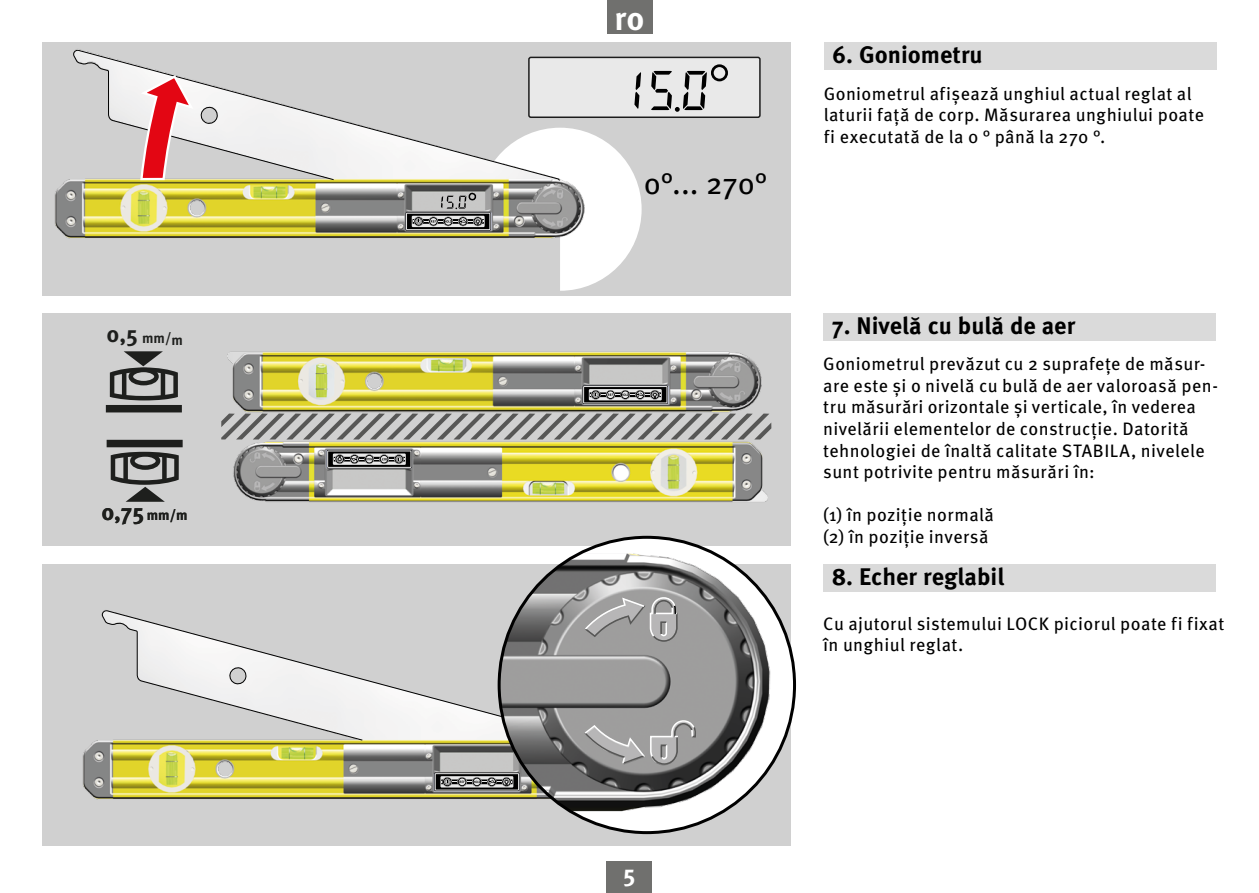
<style>
.page{position:relative;width:1259px;height:893px;background:#fff}
.page>*{position:absolute;margin:0;border:0;box-sizing:border-box;transform-origin:0 0}
.t1{font:700 33px "Meta Pro";color:#fff}
.Meta_Book_Roman_12_A{font:30px "Meta Pro";color:#000}
.Überschriften{font:700 24px "Meta Pro";color:#000}
.t2{font:700 24px "Meta Pro";color:#fff}
.t3{font:700 22.8px "Meta Pro";color:#1e1f1d}
.Meta_Bold_Roman_7{font:18px/21.6px "Meta Pro";letter-spacing:.02em;color:#000}
.t4{font:700 14.4px "Meta Pro";color:#1e1f1d}
.s1{font-size:22.8px}
.s2{font-size:14.4px}
</style>
<div class="page">
<div style="left:606px;top:861px;width:46px;height:32px;background:#70706e"></div>
<div style="left:606px;top:0;width:46px;height:34px;background:#70706e"></div>
<div style="left:43px;top:314px;width:748px;height:232px;background:#d0d0d0"></div>
<div style="left:107px;top:440px;width:76px;height:7px;background:#1e1f1d"></div>
<svg style="left:111px;top:451px;width:68px;height:51px"></svg>
<img style="left:227px;top:351px;width:535px;height:61px">
<svg style="left:582px;top:385px;width:86px;height:19px"></svg>
<div style="left:583px;top:386px;width:84px;height:17px;border:1px solid #e9e9e9"></div>
<svg style="left:589px;top:389px;width:73px;height:11px"></svg>
<img style="left:233px;top:441px;width:535px;height:61px">
<div style="left:327px;top:450px;width:85px;height:18px;background:#000"></div>
<div style="left:327px;top:451px;width:84px;height:17px;border:1px solid #e9e9e9"></div>
<svg style="left:333px;top:453px;width:73px;height:12px"></svg>
<svg style="left:221px;top:414px;width:551px;height:25px"></svg>
<div style="left:106px;top:405px;width:76px;height:7px;background:#1e1f1d"></div>
<svg style="left:110px;top:351px;width:68px;height:49px"></svg>
<div style="left:129px;top:368px;width:30px;height:17px;border:4px solid #1e1f1d;border-radius:50%"></div>
<hr style="left:122px;top:371px;width:4px;height:27px;background:#1e1f1d">
<hr style="left:161px;top:371px;width:4px;height:28px;background:#1e1f1d">
<div style="left:43px;top:43px;width:748px;height:253px;background:#d0d0d0"></div>
<div style="left:529px;top:57px;width:231px;height:60px;background:#e9e9e9;border-radius:2px"></div>
<div style="left:528px;top:57px;width:232px;height:61px;border:2px solid #1c1c1c;border-radius:2px"></div>
<svg style="left:651px;top:71px;width:56px;height:41px"></svg>
<svg style="left:634px;top:72px;width:7px;height:37px"></svg>
<div style="left:711px;top:64px;width:17px;height:17px;border:3px solid #000;border-radius:50%"></div>
<img style="left:54px;top:56px;width:531px;height:183px">
<svg style="left:73px;top:49px;width:487px;height:132px"></svg>
<svg style="left:405px;top:212px;width:86px;height:19px"></svg>
<div style="left:406px;top:213px;width:84px;height:17px;border:1px solid #e9e9e9"></div>
<svg style="left:412px;top:128px;width:229px;height:163px"></svg>
<svg style="left:139px;top:74px;width:54px;height:107px"></svg>
<div style="left:43px;top:564px;width:748px;height:281px;background:#d0d0d0"></div>
<img style="left:82px;top:740px;width:417px;height:60px">
<svg style="left:101px;top:610px;width:398px;height:132px"></svg>
<svg style="left:434px;top:773px;width:85px;height:18px"></svg>
<div style="left:435px;top:773px;width:84px;height:17px;border:1px solid #e9e9e9"></div>
<svg style="left:440px;top:776px;width:59px;height:11px"></svg>
<div style="left:499px;top:537px;width:295px;height:296px;background:#fff;border-radius:50%"></div>
<img style="left:499px;top:553px;width:273px;height:263px">
<svg style="left:583px;top:597px;width:95px;height:45px;background:#a7a6a6"></svg>
<svg style="left:583px;top:721px;width:113px;height:44px;background:#a2a1a1"></svg>
<div style="left:823px;top:564px;width:393px;height:28px;background:#dadada"></div>
<div style="left:823px;top:313px;width:393px;height:28px;background:#dadada"></div>
<div style="left:823px;top:43px;width:393px;height:27px;background:#dadada"></div>
<p class="t4" style="left:107px;top:327px;width:78px"><span class="s1">0,5</span> mm/m</p>
<p class="t3" style="left:101px;top:494px;width:88px">0,75 <span class="s2">mm/m</span></p>
<h1 class="t1" style="left:614px;top:-7px;width:31px">ro</h1>
<p class="Meta_Book_Roman_12_A" style="left:644px;top:161px;width:125px">0°... 270°</p>
<p class="Überschriften" style="left:832px;top:36px;width:152px">6. Goniometru</p>
<p class="Meta_Bold_Roman_7" style="left:823px;top:81px;width:369px">Goniometrul afișează unghiul actual reglat al</p>
<p class="Meta_Bold_Roman_7" style="left:823px;top:103px;width:382px">laturii față de corp. Măsurarea unghiului poate</p>
<p class="Meta_Bold_Roman_7" style="left:823px;top:125px;width:283px">fi executată de la 0 ° până la 270 °.</p>
<p class="Überschriften" style="left:832px;top:307px;width:245px">7. Nivelă cu bulă de aer</p>
<p class="Meta_Bold_Roman_7" style="left:823px;top:352px;width:396px">Goniometrul prevăzut cu 2 suprafețe de măsur&shy;are este și o nivelă cu bulă de aer valoroasă pen&shy;tru măsurări orizontale și verticale, în vederea nivelării elementelor de construcție. Datorită tehnologiei de înaltă calitate STABILA, nivelele sunt potrivite pentru măsurări în:</p>
<p class="Meta_Bold_Roman_7" style="left:823px;top:503px;width:172px">(1) în poziție normală (2) în poziție inversă</p>
<p class="Überschriften" style="left:832px;top:558px;width:174px">8. Echer reglabil</p>
<p class="Meta_Bold_Roman_7" style="left:823px;top:611px;width:402px">Cu ajutorul sistemului LOCK piciorul poate fi fixat</p>
<p class="Meta_Bold_Roman_7" style="left:823px;top:633px;width:141px">în unghiul reglat.</p>
<h3 class="t2" style="left:623px;top:855px;width:14px">5</h3>
</div>
